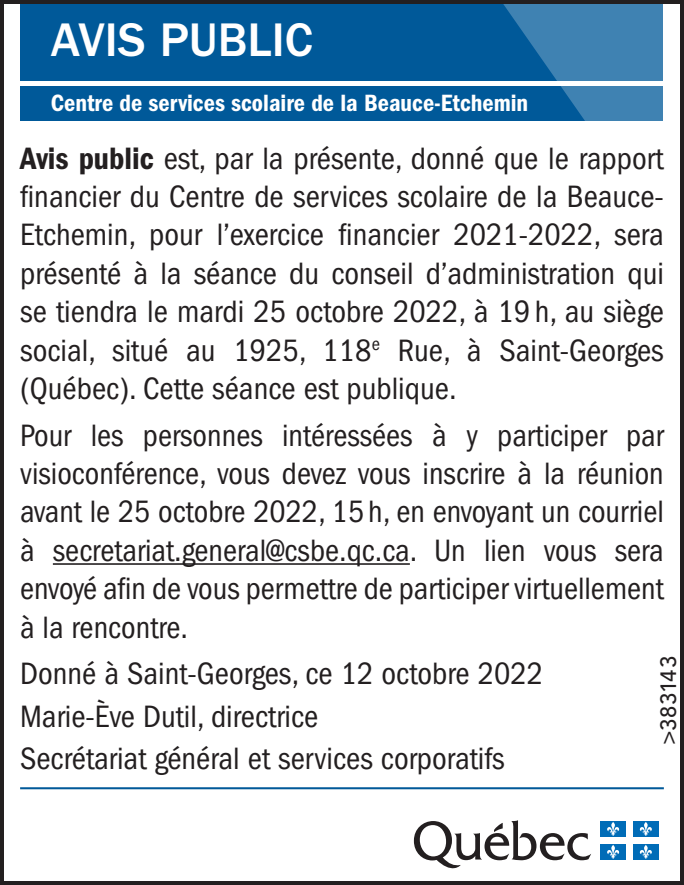
<style>
.page{position:relative;width:684px;height:885px;background:#fff}
.page>*{position:absolute;margin:0;border:0;box-sizing:border-box;transform-origin:0 0}
.t1{font:500 48.8px "ITC Franklin Gothic Std";color:#fff}
.t2{font:condensed 32px/38.4px "ITC Franklin Gothic Std";color:#231f20;text-align:justify}
.t3{font:24.4px "ITC Franklin Gothic Std Dm Cd";color:#fff}
.t4{font:500 22px "Avenir LT Std";letter-spacing:.025em;color:#231f20}
.s1{font-family:"ITC Franklin Gothic Std Dm Cd";font-stretch:normal}
</style>
<div class="page">
<div style="left:20px;top:0;width:643px;height:80px;background:#005999"></div>
<div style="left:20px;top:86px;width:643px;height:35px;background:#005999"></div>
<svg style="left:501px;top:5px;width:162px;height:116px"></svg>
<hr style="left:53px;top:563px;width:357px;height:2px;background:#231f20">
<hr style="left:20px;top:787px;width:644px;height:2px;background:#005999">
<svg style="left:414px;top:820px;width:177px;height:48px"></svg>
<div style="left:600px;top:821px;width:26px;height:15px;background:#006cb7"></div>
<svg style="left:607px;top:822px;width:13px;height:14px"></svg>
<div style="left:600px;top:844px;width:26px;height:15px;background:#006cb7"></div>
<svg style="left:607px;top:844px;width:13px;height:14px"></svg>
<div style="left:633px;top:821px;width:26px;height:15px;background:#006cb7"></div>
<svg style="left:639px;top:822px;width:13px;height:14px"></svg>
<div style="left:633px;top:844px;width:26px;height:15px;background:#006cb7"></div>
<svg style="left:639px;top:844px;width:13px;height:14px"></svg>
<div style="left:0;top:0;width:684px;height:885px;border:4px solid #231f20"></div>
<h1 class="t1" style="left:51px;top:12px;width:264px">AVIS PUBLIC</h1>
<p class="t3" style="left:51px;top:89px;width:479px">Centre de services scolaire de la Beauce-Etchemin</p>
<p class="t2" style="left:20px;top:139px;width:645px"><span class="s1">Avis public</span> est, par la présente, donné que le rapport financier du Centre de services scolaire de la Beauce-Etchemin, pour l’exercice financier 2021‑2022, sera présenté à la séance du conseil d’administration qui se tiendra le mardi 25 octobre 2022, à 19h, au siège social, situé au 1925, 118<sup>e</sup> Rue, à Saint-Georges (Québec). Cette séance est publique.</p>
<p class="t2" style="left:20px;top:416px;width:645px">Pour les personnes intéressées à y participer par visioconférence, vous devez vous inscrire à la réunion avant le 25 octobre 2022, 15h, en envoyant un courriel à secretariat.general@csbe.qc.ca. Un lien vous sera envoyé afin de vous permettre de participer virtuellement à la rencontre.</p>
<p class="t2" style="left:20px;top:652px;width:525px;line-height:42.4px;text-align:left">Donné à Saint-Georges, ce 12 octobre 2022<br>Marie-Ève Dutil, directrice<br>Secrétariat général et services corporatifs</p>
<p class="t4" style="left:656px;top:745px;width:91px;rotate:-90deg">&gt;383143</p>
</div>
